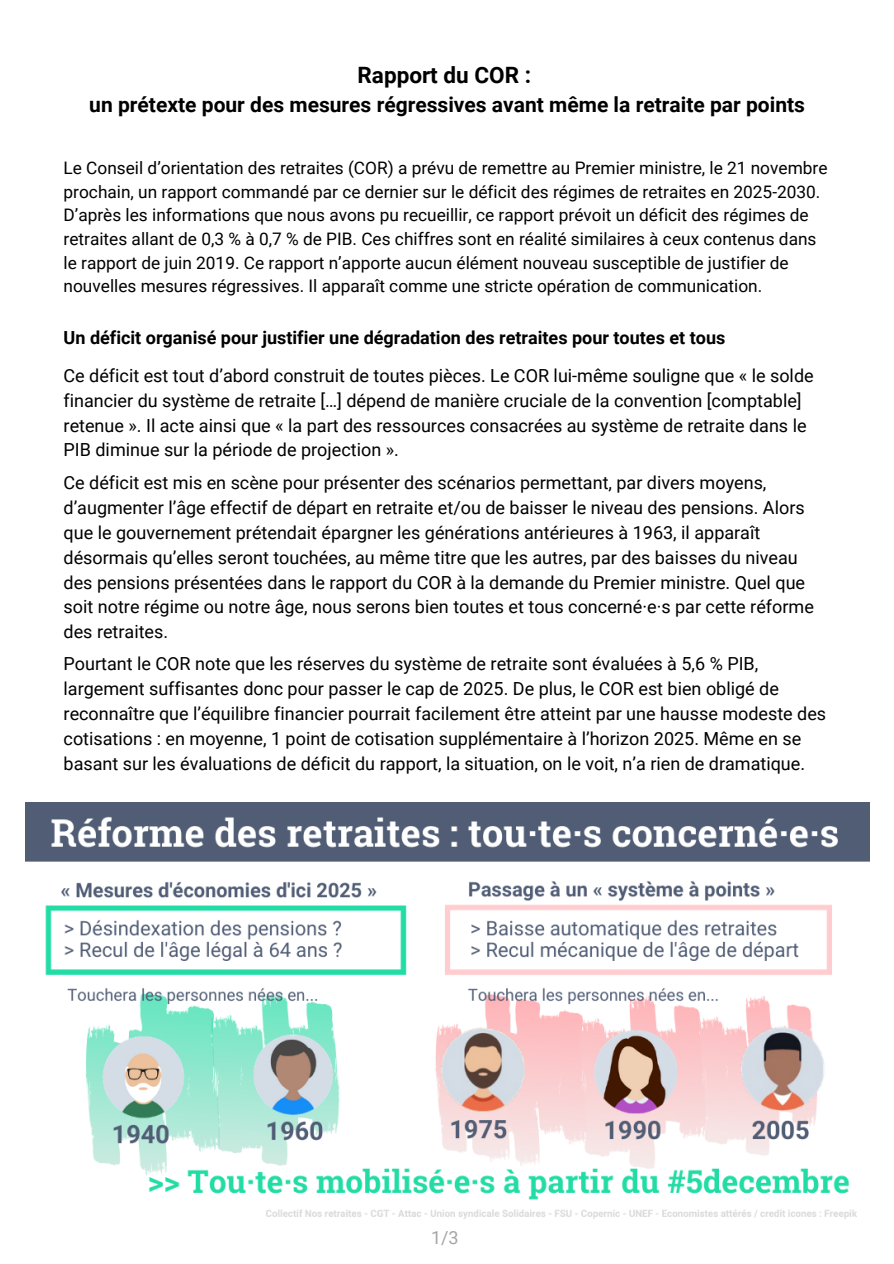
<style>
.page{position:relative;width:894px;height:1264px;background:#fff}
.page>*{position:absolute;margin:0;border:0;box-sizing:border-box;transform-origin:0 0}
.t1{font:700 22.5px "Roboto";color:#000}
.t2{font:700 21px "Roboto";color:#000}
.t3{font:18px/24.8px "Roboto";color:#000}
.t4{font:700 18px "Roboto";color:#000}
.t5{font:18px "Roboto";color:#a6a6a6}
.t6{font:17.25px/23.7px "Roboto";color:#000}
</style>
<div class="page">
<img style="left:25px;top:802px;width:843px;height:417px">
<p class="t1" style="left:357px;top:62px;width:175px">Rapport du COR :</p>
<p class="t2" style="left:89px;top:92px;width:717px">un prétexte pour des mesures régressives avant même la retraite par points</p>
<p class="t6" style="left:64px;top:156px;width:765px">Le Conseil d’orientation des retraites (COR) a prévu de remettre au Premier ministre, le 21 novembre prochain, un rapport commandé par ce dernier sur le déficit des régimes de retraites en 2025-2030.<br>D’après les informations que nous avons pu recueillir, ce rapport prévoit un déficit des régimes de retraites allant de 0,3 % à 0,7 % de PIB. Ces chiffres sont en réalité similaires à ceux contenus dans le rapport de juin 2019. Ce rapport n’apporte aucun élément nouveau susceptible de justifier de nouvelles mesures régressives. Il apparaît comme une stricte opération de communication.</p>
<p class="t4" style="left:64px;top:327px;width:663px">Un déficit organisé pour justifier une dégradation des retraites pour toutes et tous</p>
<p class="t3" style="left:64px;top:363px;width:751px">Ce déficit est tout d’abord construit de toutes pièces. Le COR lui-même souligne que « le solde financier du système de retraite […] dépend de manière cruciale de la convention [comptable] retenue ». Il acte ainsi que « la part des ressources consacrées au système de retraite dans le PIB diminue sur la période de projection ».</p>
<p class="t3" style="left:64px;top:471px;width:751px">Ce déficit est mis en scène pour présenter des scénarios permettant, par divers moyens, d’augmenter l’âge effectif de départ en retraite et/ou de baisser le niveau des pensions. Alors que le gouvernement prétendait épargner les générations antérieures à 1963, il apparaît désormais qu’elles seront touchées, au même titre que les autres, par des baisses du niveau des pensions présentées dans le rapport du COR à la demande du Premier ministre. Quel que soit notre régime ou notre âge, nous serons bien toutes et tous concerné·e·s par cette réforme des retraites.</p>
<p class="t3" style="left:64px;top:652px;width:764px">Pourtant le COR note que les réserves du système de retraite sont évaluées à 5,6 % PIB, largement suffisantes donc pour passer le cap de 2025. De plus, le COR est bien obligé de reconnaître que l’équilibre financier pourrait facilement être atteint par une hausse modeste des cotisations : en moyenne, 1 point de cotisation supplémentaire à l’horizon 2025. Même en se basant sur les évaluations de déficit du rapport, la situation, on le voit, n’a rien de dramatique.</p>
<p class="t5" style="left:431px;top:1226px;width:29px">1/3</p>
</div>
